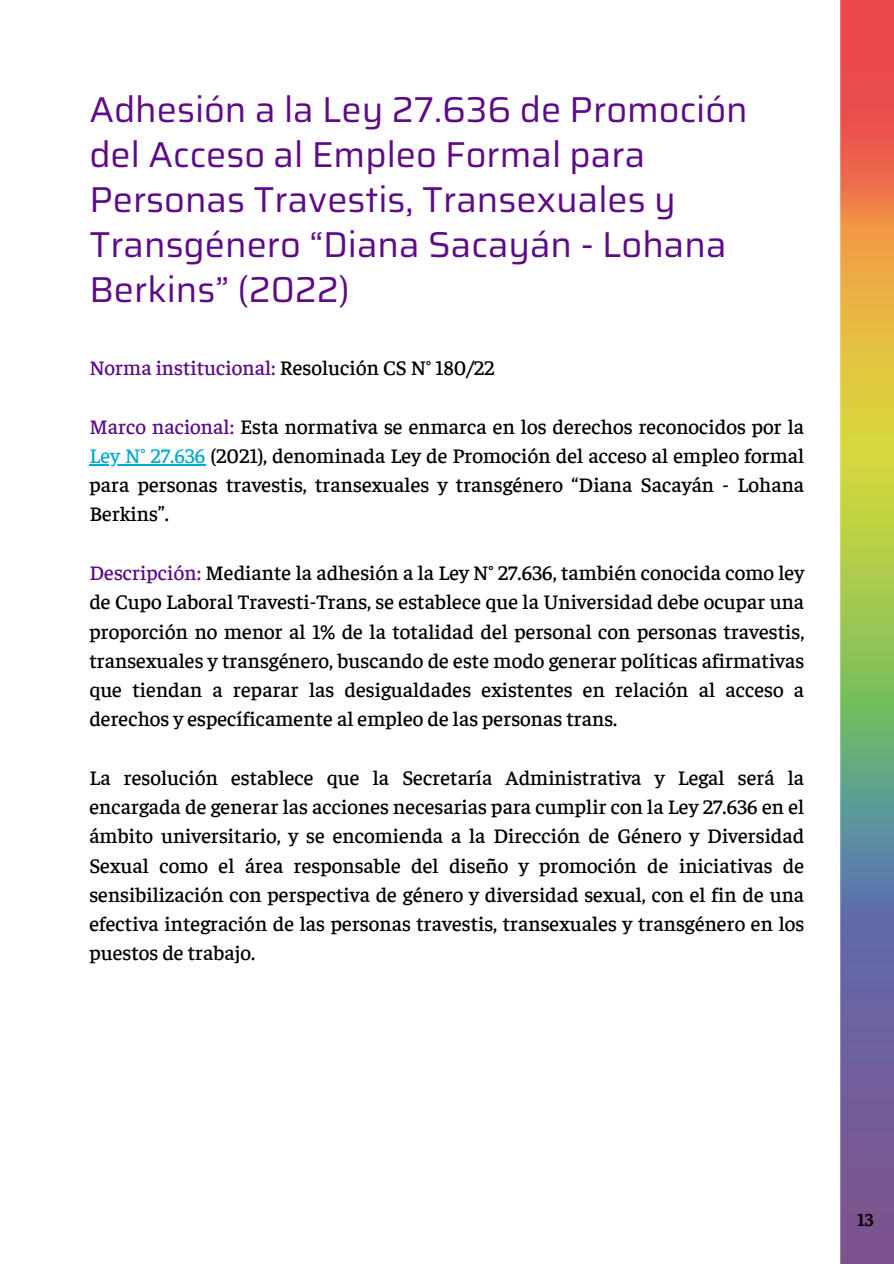
<style>
.page{position:relative;width:894px;height:1264px;background:#fff}
.page>*{position:absolute;margin:0;border:0;box-sizing:border-box;transform-origin:0 0}
.t1{font:36px/45px "Saira UNSAM";color:#5d0b86}
.t2{font:500 21px/29.2px "Faustina";color:#000;text-align:justify}
.t3{font:700 18px "Faustina";color:#000}
.s1{color:#5d0b86}
.s2{color:#00a9cf}
</style>
<div class="page">
<hr style="left:89px;top:464px;width:116px;height:1px;background:#00a9cf">
<img style="left:840px;top:0;width:53px;height:1263px">
<h1 class="t1" style="left:89px;top:87px;width:659px">Adhesión a la Ley 27.636 de Promoción del Acceso al Empleo Formal para<br>Personas Travestis, Transexuales y<br>Transgénero “Diana Sacayán - Lohana<br>Berkins” (2022)</h1>
<p class="t2" style="left:89px;top:352px;width:406px"><span class="s1">Norma institucional:</span> Resolución CS N° 180/22</p>
<p class="t2" style="left:89px;top:410px;width:716px"><span class="s1">Marco nacional:</span> Esta normativa se enmarca en los derechos reconocidos por la</p>
<p class="t2" style="left:89px;top:439px;width:716px"><span class="s2">Ley N° 27.636</span> (2021), denominada Ley de Promoción del acceso al empleo formal para personas travestis, transexuales y transgénero “Diana Sacayán - Lohana Berkins”.</p>
<p class="t2" style="left:89px;top:556px;width:716px"><span class="s1">Descripción:</span> Mediante la adhesión a la Ley N° 27.636, también conocida como ley</p>
<p class="t2" style="left:89px;top:586px;width:716px">de Cupo Laboral Travesti-Trans, se establece que la Universidad debe ocupar una proporción no menor al 1% de la totalidad del personal con personas travestis, transexuales y transgénero, buscando de este modo generar políticas afirmativas que tiendan a reparar las desigualdades existentes en relación al acceso a derechos y específicamente al empleo de las personas trans.</p>
<p class="t2" style="left:89px;top:761px;width:716px">La resolución establece que la Secretaría Administrativa y Legal será la encargada de generar las acciones necesarias para cumplir con la Ley 27.636 en el</p>
<p class="t2" style="left:89px;top:820px;width:716px">ámbito universitario, y se encomienda a la Dirección de Género y Diversidad Sexual como el área responsable del diseño y promoción de iniciativas de sensibilización con perspectiva de género y diversidad sexual, con el fin de una efectiva integración de las personas travestis, transexuales y transgénero en los puestos de trabajo.</p>
<p class="t3" style="left:856px;top:1206px;width:18px">13</p>
</div>
